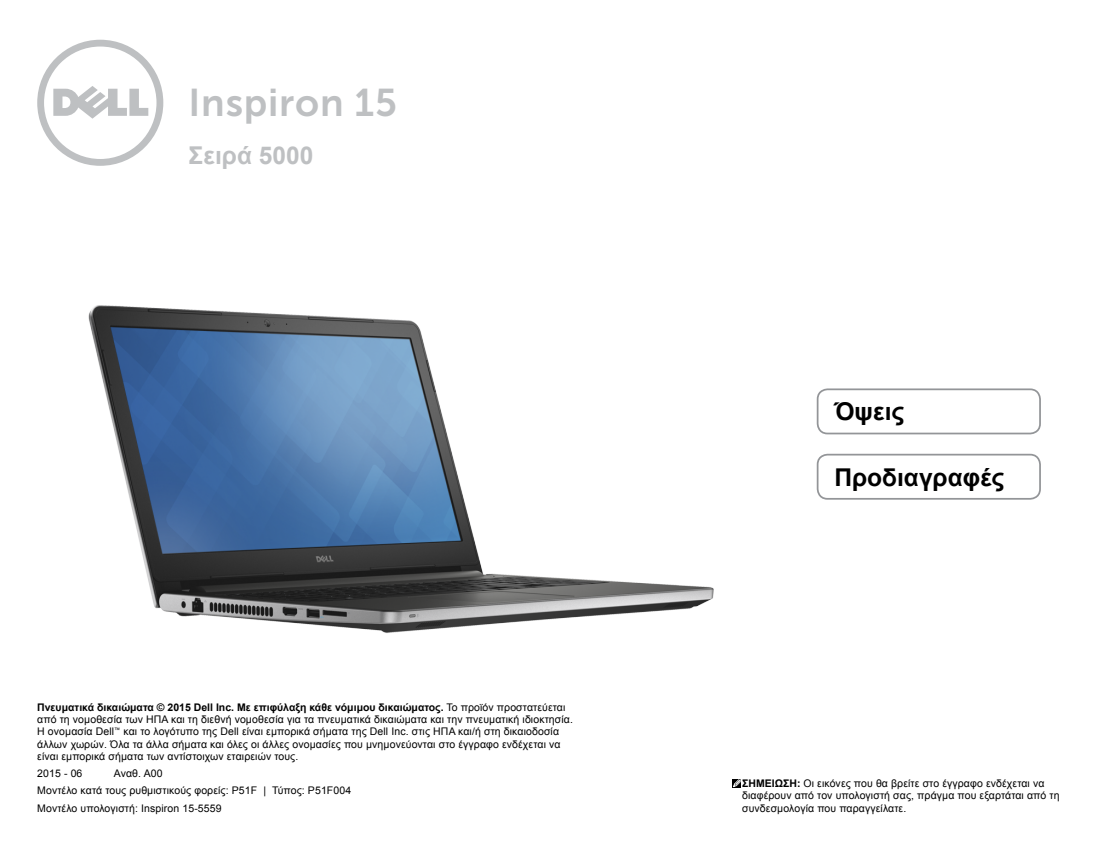
<style>
.page{position:relative;width:1117px;height:844px;background:#fff}
.page>*{position:absolute;margin:0;border:0;box-sizing:border-box;transform-origin:0 0}
.Brand{font:38.5px "Museo Sans For Dell 700";letter-spacing:.02em;color:#bec0c2}
.Cover_Title{font:700 24.5px "Arial";color:#000}
.Model{font:700 24.5px "Arial";color:#bec0c2}
.Legal_1{font:10.5px/12.2px "Arial";letter-spacing:.01em;color:#000}
.Note_Legal{font:10.5px/12.2px "Arial";letter-spacing:.01em;color:#000}
.s1{font-weight:700}
</style>
<div class="page">
<div style="left:816px;top:388px;width:224px;height:46px;border:2px solid #939598;border-radius:10px"></div>
<div style="left:816px;top:453px;width:224px;height:46px;border:2px solid #939598;border-radius:10px"></div>
<img style="left:88px;top:305px;width:626px;height:328px">
<svg style="left:37px;top:40px;width:126px;height:126px"></svg>
<svg style="left:732px;top:779px;width:8px;height:8px"></svg>
<svg style="left:733px;top:779px;width:7px;height:7px"></svg>
<p class="Brand" style="left:189px;top:81px;width:210px">Inspiron 15</p>
<p class="Model" style="left:189px;top:139px;width:126px">Σειρά 5000</p>
<p class="Legal_1" style="left:37px;top:701px;width:537px"><span class="s1">Πνευματικά δικαιώματα © 2015 Dell Inc. Με επιφύλαξη κάθε νόμιμου δικαιώματος.</span> Το προϊόν προστατεύεται από τη νομοθεσία των ΗΠΑ και τη διεθνή νομοθεσία για τα πνευματικά δικαιώματα και την πνευματική ιδιοκτησία.<br>Η ονομασία Dell<sup>™</sup> και το λογότυπο της Dell είναι εμπορικά σήματα της Dell Inc. στις ΗΠΑ και/ή στη δικαιοδοσία άλλων χωρών. Όλα τα άλλα σήματα και όλες οι άλλες ονομασίες που μνημονεύονται στο έγγραφο ενδέχεται να είναι εμπορικά σήματα των αντίστοιχων εταιρειών τους.</p>
<p class="Legal_1" style="left:37px;top:767px;width:47px">2015 ‑ 06</p>
<p class="Legal_1" style="left:114px;top:767px;width:50px">Αναθ. A00</p>
<p class="Legal_1" style="left:37px;top:784px;width:315px">Μοντέλο κατά τους ρυθμιστικούς φορείς: P51F | Τύπος: P51F004</p>
<p class="Legal_1" style="left:37px;top:801px;width:186px">Μοντέλο υπολογιστή: Inspiron 15-5559</p>
<p class="Cover_Title" style="left:834px;top:395px;width:71px">Όψεις</p>
<p class="Cover_Title" style="left:834px;top:461px;width:171px">Προδιαγραφές</p>
<p class="Note_Legal" style="left:742px;top:777px;width:319px"><span class="s1">ΣΗΜΕΙΩΣΗ:</span> Οι εικόνες που θα βρείτε στο έγγραφο ενδέχεται να διαφέρουν από τον υπολογιστή σας, πράγμα που εξαρτάται από τη συνδεσμολογία που παραγγείλατε.</p>
</div>
